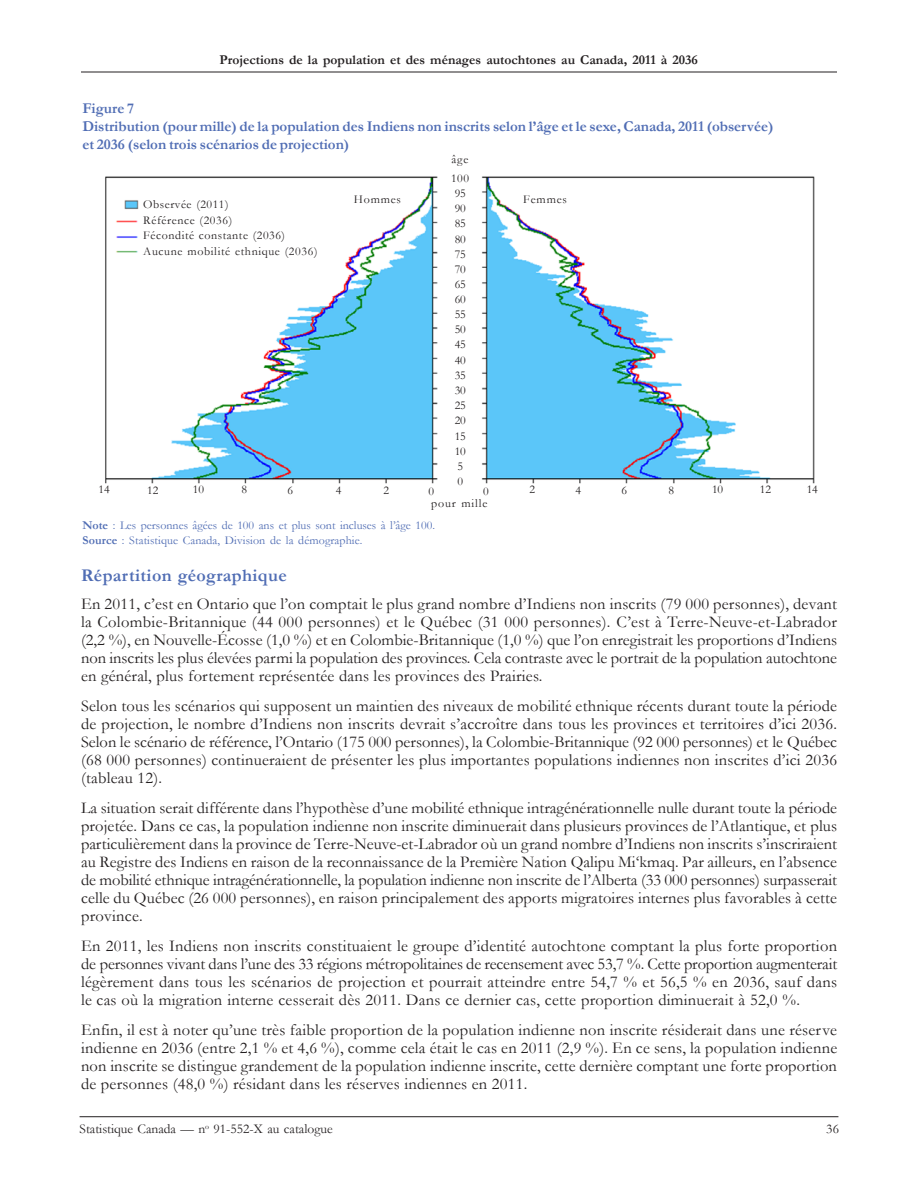
<style>
.page{position:relative;width:918px;height:1188px;background:#fff}
.page>*{position:absolute;margin:0;border:0;box-sizing:border-box;transform-origin:0 0}
.t1{font:700 18px "Garamond";letter-spacing:.02em;color:#506db4}
.t2{font:16.5px/18px "Garamond";letter-spacing:.015em;color:#231f20;text-align:justify}
.t3{font:700 15px/18px "Garamond";letter-spacing:-.005em;color:#506db4}
.t4{font:700 13.5px "Garamond";color:#231f20}
.t5{font:13.5px "Garamond";color:#231f20}
.t6{font:12px/15.8px "Garamond";letter-spacing:.05em;color:#231f20}
.t7{font:12px/14.4px "Garamond";color:#506db4}
.t8{font:12px/15.1px "Garamond";letter-spacing:-.01em;color:#231f20}
.t9{font:12px "Garamond";letter-spacing:.07em;color:#231f20}
.s1{font-weight:700}
</style>
<div class="page">
<hr style="left:80px;top:1116px;width:758px;height:1px;background:#231f20">
<hr style="left:81px;top:72px;width:756px;height:1px;background:#231f20">
<img style="left:105px;top:176px;width:710px;height:308px">
<div style="left:438px;top:152px;width:38px;height:337px;background:#fff"></div>
<div style="left:143px;top:193px;width:157px;height:81px;background:#fff"></div>
<div style="left:308px;top:190px;width:76px;height:34px;background:#fff"></div>
<div style="left:532px;top:190px;width:76px;height:34px;background:#fff"></div>
<p class="t4" style="left:220px;top:52px;width:480px">Projections de la population et des ménages autochtones au Canada, 2011 à 2036</p>
<p class="t3" style="left:82px;top:100px;width:692px">Figure 7<br>Distribution (pour mille) de la population des Indiens non inscrits selon l’âge et le sexe, Canada, 2011 (observée) et 2036 (selon trois scénarios de projection)</p>
<p class="t6" style="left:451px;top:152px;width:18px">âge</p>
<p class="t8" style="left:451px;top:171px;width:20px">100<br>95<br>90<br>85<br>80<br>75<br>70<br>65<br>60<br>55<br>50<br>45<br>40<br>35<br>30<br>25<br>20<br>15<br>10<br>5<br>0</p>
<p class="t6" style="left:354px;top:192px;width:49px">Hommes</p>
<p class="t6" style="left:523px;top:192px;width:45px">Femmes</p>
<p class="t6" style="left:143px;top:197px;width:176px">Observée (2011)<br>Référence (2036)<br>Fécondité constante (2036)<br>Aucune mobilité ethnique (2036)</p>
<p class="t6" style="left:99px;top:482px;width:13px">14</p>
<p class="t6" style="left:807px;top:482px;width:13px">14</p>
<p class="t6" style="left:147px;top:482px;width:13px">12</p>
<p class="t6" style="left:193px;top:482px;width:13px">10</p>
<p class="t6" style="left:242px;top:482px;width:7px">8</p>
<p class="t6" style="left:288px;top:482px;width:7px">6</p>
<p class="t6" style="left:336px;top:482px;width:7px">4</p>
<p class="t6" style="left:383px;top:482px;width:7px">2</p>
<p class="t6" style="left:428px;top:483px;width:7px">0</p>
<p class="t6" style="left:483px;top:483px;width:7px">0</p>
<p class="t6" style="left:530px;top:482px;width:7px">2</p>
<p class="t6" style="left:576px;top:482px;width:7px">4</p>
<p class="t6" style="left:621px;top:482px;width:7px">6</p>
<p class="t6" style="left:669px;top:482px;width:7px">8</p>
<p class="t6" style="left:712px;top:482px;width:13px">10</p>
<p class="t6" style="left:760px;top:482px;width:13px">12</p>
<p class="t9" style="left:431px;top:497px;width:58px">pour mille</p>
<p class="t7" style="left:82px;top:518px;width:354px"><span class="s1">Note</span> : Les personnes âgées de 100 ans et plus sont incluses à l’âge 100.<br><span class="s1">Source</span> : Statistique Canada, Division de la démographie.</p>
<p class="t1" style="left:81px;top:565px;width:207px">Répartition géographique</p>
<p class="t2" style="left:81px;top:595px;width:758px">En 2011, c’est en Ontario que l’on comptait le plus grand nombre d’Indiens non inscrits (79 000 personnes), devant la Colombie-Britannique (44 000 personnes) et le Québec (31 000 personnes). C’est à Terre-Neuve-et-Labrador (2,2 %), en Nouvelle-Écosse (1,0 %) et en Colombie-Britannique (1,0 %) que l’on enregistrait les proportions d’Indiens non inscrits les plus élevées parmi la population des provinces. Cela contraste avec le portrait de la population autochtone en général, plus fortement représentée dans les provinces des Prairies.</p>
<p class="t2" style="left:81px;top:697px;width:758px">Selon tous les scénarios qui supposent un maintien des niveaux de mobilité ethnique récents durant toute la période de projection, le nombre d’Indiens non inscrits devrait s’accroître dans tous les provinces et territoires d’ici 2036.<br>Selon le scénario de référence, l’Ontario (175 000 personnes), la Colombie-Britannique (92 000 personnes) et le Québec (68 000 personnes) continueraient de présenter les plus importantes populations indiennes non inscrites d’ici 2036 (tableau 12).</p>
<p class="t2" style="left:81px;top:799px;width:758px">La situation serait différente dans l’hypothèse d’une mobilité ethnique intragénérationnelle nulle durant toute la période projetée. Dans ce cas, la population indienne non inscrite diminuerait dans plusieurs provinces de l’Atlantique, et plus particulièrement dans la province de Terre-Neuve-et-Labrador où un grand nombre d’Indiens non inscrits s’inscriraient au Registre des Indiens en raison de la reconnaissance de la Première Nation Qalipu Mi‘kmaq. Par ailleurs, en l’absence de mobilité ethnique intragénérationnelle, la population indienne non inscrite de l’Alberta (33 000 personnes) surpasserait celle du Québec (26 000 personnes), en raison principalement des apports migratoires internes plus favorables à cette province.</p>
<p class="t2" style="left:81px;top:937px;width:758px">En 2011, les Indiens non inscrits constituaient le groupe d’identité autochtone comptant la plus forte proportion de personnes vivant dans l’une des 33 régions métropolitaines de recensement avec 53,7 %. Cette proportion augmenterait légèrement dans tous les scénarios de projection et pourrait atteindre entre 54,7 % et 56,5 % en 2036, sauf dans le cas où la migration interne cesserait dès 2011. Dans ce dernier cas, cette proportion diminuerait à 52,0 %.</p>
<p class="t2" style="left:81px;top:1021px;width:758px">Enfin, il est à noter qu’une très faible proportion de la population indienne non inscrite résiderait dans une réserve indienne en 2036 (entre 2,1 % et 4,6 %), comme cela était le cas en 2011 (2,9 %). En ce sens, la population indienne non inscrite se distingue grandement de la population indienne inscrite, cette dernière comptant une forte proportion de personnes (48,0 %) résidant dans les réserves indiennes en 2011.</p>
<p class="t5" style="left:80px;top:1121px;width:255px">Statistique Canada — n<sup>o</sup> 91-552-X au catalogue</p>
<p class="t5" style="left:826px;top:1121px;width:14px">36</p>
</div>
